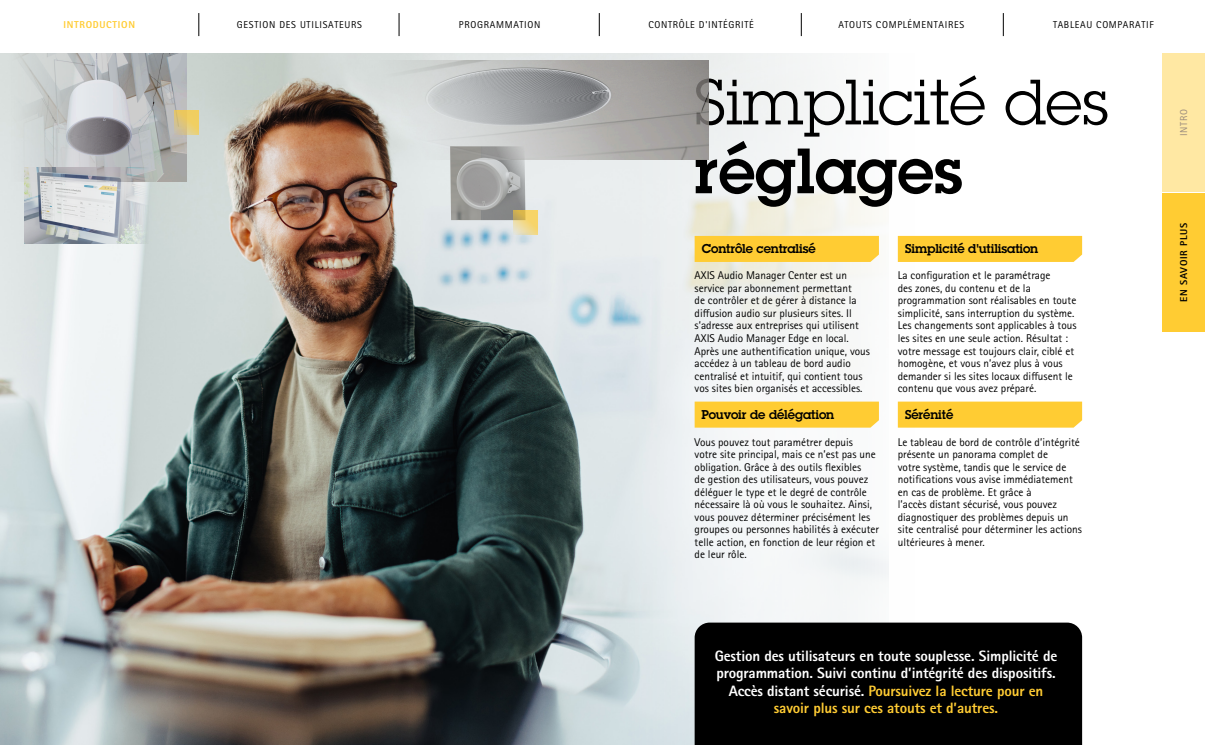
<style>
.page{position:relative;width:1205px;height:745px;background:#fff}
.page>*{position:absolute;margin:0;border:0;box-sizing:border-box;transform-origin:0 0}
.t1{font:62.5px/68.8px "Lubalin Graph ECG";color:#000}
.t2{font:800 15px/17.5px "Rotis Sans Serif Pro";letter-spacing:-.01em;color:#fff;text-align:center}
.Mellemoverskrift_10_13{font:600 12.5px "Lubalin Graph ECG";letter-spacing:-.01em;color:#000}
.Copy_9_auto{font:11.25px/12.5px "Rotis Sans Serif Pro";color:#000}
.Navigation_reg{font:10px "Rotis Sans Serif Pro";letter-spacing:.07em;color:#000}
.Navigation__bold{font:800 10px "Rotis Sans Serif Pro";letter-spacing:.07em;color:#000}
.Navigation__bold-2{font:800 10px "Rotis Sans Serif Pro";letter-spacing:.07em;color:#fc3}
.Navigation_reg-2{font:10px "Rotis Sans Serif Pro";letter-spacing:.07em;color:#9a8b7d}
.s1{font-weight:600}
.s2{color:#fc3}
</style>
<div class="page">
<img style="left:0;top:53px;width:888px;height:691px">
<div style="left:1162px;top:53px;width:43px;height:138px;background:#ffe8a3"></div>
<div style="left:1162px;top:193px;width:43px;height:138px;background:#fc3"></div>
<div style="left:694px;top:236px;width:185px;height:26px;background:#fc3"></div>
<div style="left:898px;top:236px;width:184px;height:26px;background:#fc3"></div>
<div style="left:898px;top:401px;width:184px;height:26px;background:#fc3"></div>
<div style="left:694px;top:401px;width:185px;height:26px;background:#fc3"></div>
<div style="left:694px;top:622px;width:388px;height:122px;background:#000"></div>
<img style="left:12px;top:54px;width:174px;height:128px">
<img style="left:450px;top:160px;width:75px;height:60px">
<svg style="left:174px;top:110px;width:25px;height:25px"></svg>
<svg style="left:513px;top:210px;width:25px;height:24px"></svg>
<img style="left:25px;top:167px;width:123px;height:76px">
<svg style="left:198px;top:13px;width:1px;height:23px"></svg>
<svg style="left:399px;top:13px;width:1px;height:23px"></svg>
<svg style="left:801px;top:13px;width:1px;height:23px"></svg>
<svg style="left:1003px;top:13px;width:1px;height:23px"></svg>
<svg style="left:599px;top:13px;width:1px;height:23px"></svg>
<img style="left:253px;top:61px;width:456px;height:99px">
<p class="Navigation__bold-2" style="left:63px;top:18px;width:73px">INTRODUCTION</p>
<p class="Navigation_reg" style="left:237px;top:18px;width:126px">GESTION DES UTILISATEURS</p>
<p class="Navigation_reg" style="left:459px;top:18px;width:83px">PROGRAMMATION</p>
<p class="Navigation_reg" style="left:648px;top:18px;width:107px">CONTRÔLE D'INTÉGRITÉ</p>
<p class="Navigation_reg" style="left:838px;top:18px;width:127px">ATOUTS COMPLÉMENTAIRES</p>
<p class="Navigation_reg" style="left:1053px;top:18px;width:102px">TABLEAU COMPARATIF</p>
<p class="t1" style="left:694px;top:68px;width:415px">Simplicité des <span class="s1">réglages</span></p>
<p class="Mellemoverskrift_10_13" style="left:702px;top:240px;width:115px">Contrôle centralisé</p>
<p class="Copy_9_auto" style="left:694px;top:269px;width:177px">AXIS Audio Manager Center est un service par abonnement permettant<br>de contrôler et de gérer à distance la diffusion audio sur plusieurs sites. Il s’adresse aux entreprises qui utilisent AXIS Audio Manager Edge en local.<br>Après une authentification unique, vous accédez à un tableau de bord audio centralisé et intuitif, qui contient tous vos sites bien organisés et accessibles.</p>
<p class="Mellemoverskrift_10_13" style="left:701px;top:406px;width:134px">Pouvoir de délégation</p>
<p class="Copy_9_auto" style="left:694px;top:435px;width:186px">Vous pouvez tout paramétrer depuis<br>votre site principal, mais ce n’est pas une obligation. Grâce à des outils flexibles<br>de gestion des utilisateurs, vous pouvez déléguer le type et le degré de contrôle nécessaire là où vous le souhaitez. Ainsi, vous pouvez déterminer précisément les groupes ou personnes habilités à exécuter telle action, en fonction de leur région et de leur rôle.</p>
<p class="Mellemoverskrift_10_13" style="left:905px;top:240px;width:135px">Simplicité d'utilisation</p>
<p class="Copy_9_auto" style="left:898px;top:269px;width:180px">La configuration et le paramétrage<br>des zones, du contenu et de la programmation sont réalisables en toute simplicité, sans interruption du système.<br>Les changements sont applicables à tous les sites en une seule action. Résultat : votre message est toujours clair, ciblé et homogène, et vous n’avez plus à vous demander si les sites locaux diffusent le contenu que vous avez préparé.</p>
<p class="Mellemoverskrift_10_13" style="left:905px;top:406px;width:50px">Sérénité</p>
<p class="Copy_9_auto" style="left:898px;top:435px;width:186px">Le tableau de bord de contrôle d’intégrité présente un panorama complet de<br>votre système, tandis que le service de notifications vous avise immédiatement en cas de problème. Et grâce à<br>l’accès distant sécurisé, vous pouvez diagnostiquer des problèmes depuis un site centralisé pour déterminer les actions ultérieures à mener.</p>
<p class="Navigation_reg-2" style="left:1178px;top:136px;width:29px;rotate:-90deg">INTRO</p>
<p class="Navigation__bold" style="left:1177px;top:302px;width:81px;rotate:-90deg">EN SAVOIR PLUS</p>
<p class="t2" style="left:715px;top:646px;width:344px">Gestion des utilisateurs en toute souplesse. Simplicité de programmation. Suivi continu d’intégrité des dispositifs.<br>Accès distant sécurisé. <span class="s2">Poursuivez la lecture pour en savoir plus sur ces atouts et d’autres.</span></p>
</div>
